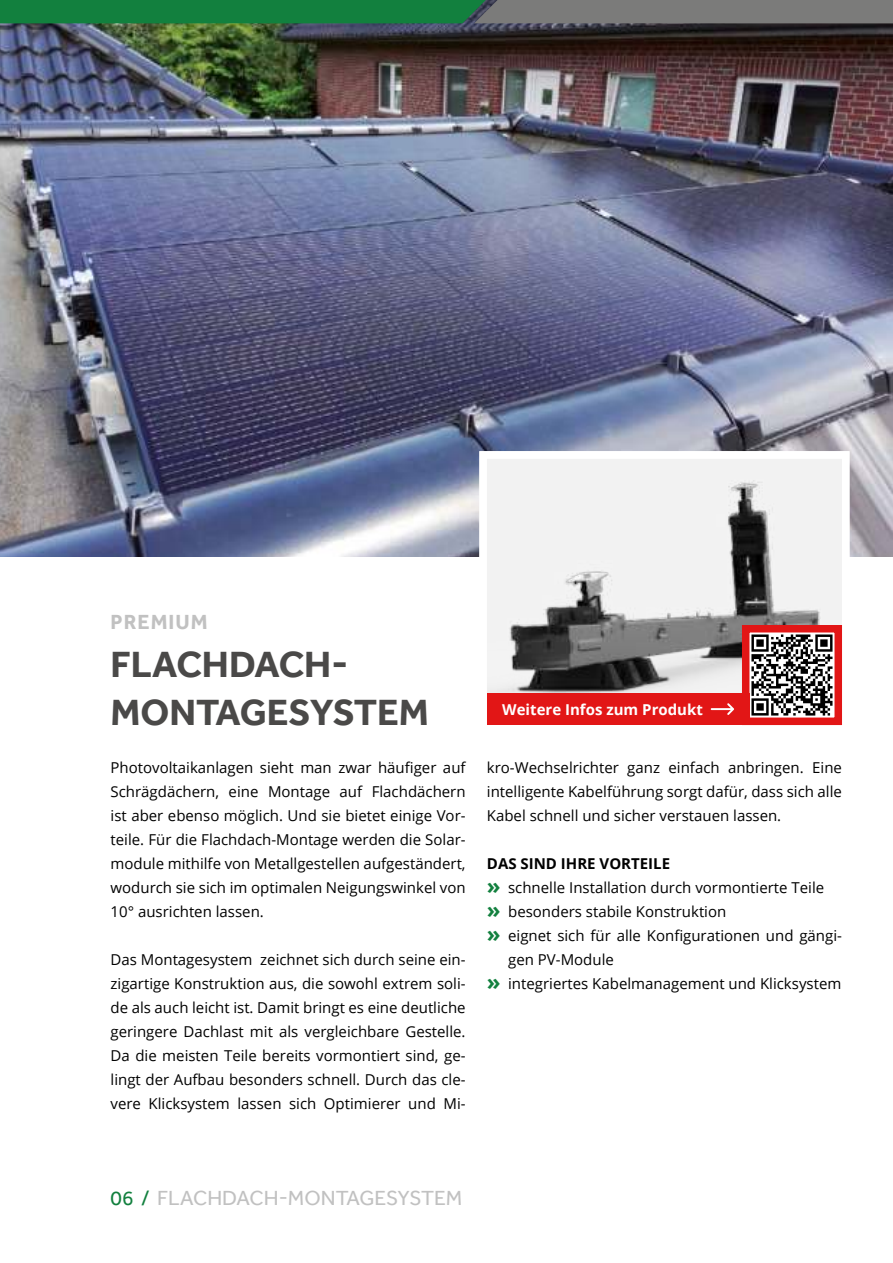
<style>
.page{position:relative;width:893px;height:1263px;background:#fff}
.page>*{position:absolute;margin:0;border:0;box-sizing:border-box;transform-origin:0 0}
.t1{font:700 37.5px/48px "Effra";color:#4a4948}
.t2{font:21px "Effra";color:#c1c1c1}
.t3{font:700 21px "Effra";letter-spacing:.05em;color:#c1c1c1}
.t4{font:15px/24px "Open Sans";color:#000;text-align:justify}
.t5{font:700 15px "Open Sans";color:#fff}
.t6{font:700 15px "Open Sans";color:#000}
.s1{font-weight:700;font-size:22.5px;color:#12803e}
.s2{color:#12803e}
</style>
<div class="page">
<img style="left:0;top:23px;width:893px;height:534px">
<svg style="left:0;top:0;width:893px;height:23px;background:#427c59"></svg>
<svg style="left:476px;top:447px;width:377px;height:246px"></svg>
<div style="left:487px;top:693px;width:262px;height:32px;background:#e21616"></div>
<svg style="left:711px;top:621px;width:135px;height:105px"></svg>
<h2 class="t3" style="left:111px;top:609px;width:99px">PREMIUM</h2>
<h1 class="t1" style="left:111px;top:640px;width:320px">FLACHDACH-<br>MONTAGESYSTEM</h1>
<p class="t4" style="left:111px;top:755px;width:357px">Photovoltaikanlagen sieht man zwar häufiger auf Schrägdächern, eine Montage auf Flachdächern ist aber ebenso möglich. Und sie bietet einige Vor&shy;teile. Für die Flachdach-Montage werden die Solar&shy;module mithilfe von Metallgestellen aufgeständert, wodurch sie sich im optimalen Neigungswinkel von 10° ausrichten lassen.</p>
<p class="t4" style="left:111px;top:949px;width:357px">Das Montagesystem zeichnet sich durch seine ein&shy;zigartige Konstruktion aus, die sowohl extrem soli&shy;de als auch leicht ist. Damit bringt es eine deutliche geringere Dachlast mit als vergleichbare Gestelle.<br>Da die meisten Teile bereits vormontiert sind, ge&shy;lingt der Aufbau besonders schnell. Durch das cle&shy;vere Klicksystem lassen sich Optimierer und Mi-</p>
<p class="t5" style="left:502px;top:703px;width:202px">Weitere Infos zum Produkt</p>
<p class="t4" style="left:487px;top:757px;width:357px">kro-Wechselrichter ganz einfach anbringen. Eine intelligente Kabelführung sorgt dafür, dass sich alle Kabel schnell und sicher verstauen lassen.</p>
<p class="t6" style="left:487px;top:857px;width:185px">DAS SIND IHRE VORTEILE</p>
<p class="t4" style="left:487px;top:877px;width:339px"><span class="s1">»</span> schnelle Installation durch vormontierte Teile</p>
<p class="t4" style="left:487px;top:901px;width:241px"><span class="s1">»</span> besonders stabile Konstruktion</p>
<p class="t4" style="left:487px;top:923px;width:357px"><span class="s1">»</span> eignet sich für alle Konfigurationen und gängi-</p>
<p class="t4" style="left:508px;top:949px;width:107px">gen PV-Module</p>
<p class="t4" style="left:487px;top:973px;width:356px"><span class="s1">»</span> integriertes Kabelmanagement und Klicksystem</p>
<h2 class="t2" style="left:111px;top:1185px;width:353px"><span class="s2">06 /</span> FLACHDACH-MONTAGESYSTEM</h2>
</div>
